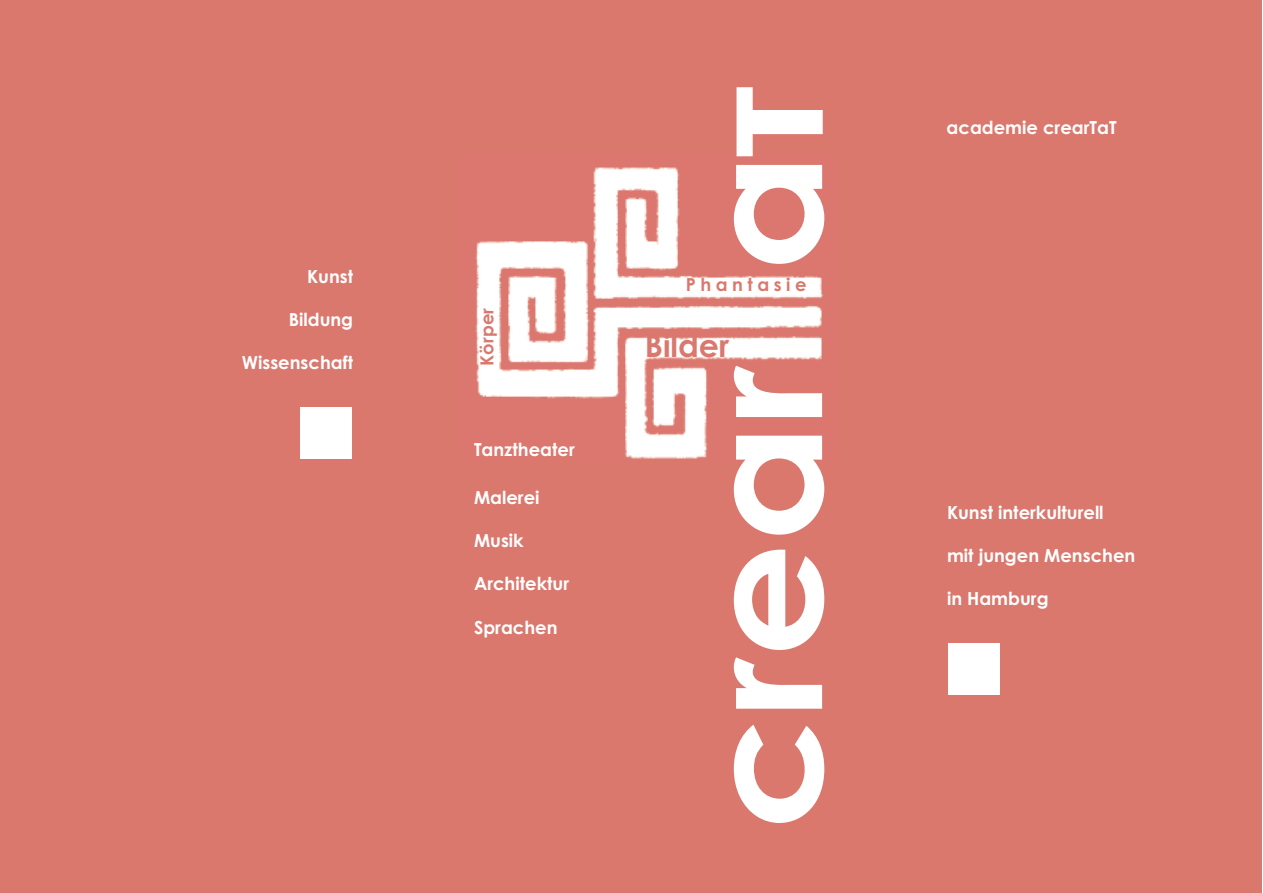
<style>
.page{position:relative;width:1263px;height:893px;background:#fff}
.page>*{position:absolute;margin:0;border:0;box-sizing:border-box;transform-origin:0 0}
.t1{font:700 162px "Century Gothic";color:#fff;scale:1.11 1}
.t2{font:700 31.5px "Century Gothic";color:#da786e}
.t3{font:700 18px "Century Gothic";color:#fff}
.t4{font:700 18px "Century Gothic";letter-spacing:.25em;color:#da786e}
.s1{font-size:120px}
</style>
<div class="page">
<div style="left:0;top:0;width:1262px;height:893px;background:#da786e"></div>
<img style="left:475px;top:167px;width:348px;height:292px">
<div style="left:948px;top:643px;width:51px;height:51px;background:#fff"></div>
<div style="left:301px;top:407px;width:51px;height:51px;background:#fff"></div>
<p class="t3" style="left:307px;top:265px;width:48px">Kunst</p>
<p class="t3" style="left:289px;top:308px;width:66px">Bildung</p>
<p class="t3" style="left:242px;top:351px;width:113px">Wissenschaft</p>
<p class="t4" style="left:476px;top:366px;width:59px;rotate:-90deg">Körper</p>
<p class="t3" style="left:474px;top:438px;width:102px">Tanztheater</p>
<p class="t3" style="left:474px;top:486px;width:67px">Malerei</p>
<p class="t3" style="left:474px;top:529px;width:51px">Musik</p>
<p class="t3" style="left:474px;top:572px;width:97px">Architektur</p>
<p class="t3" style="left:474px;top:616px;width:85px">Sprachen</p>
<h1 class="t1" style="left:661px;top:830px;width:673px;rotate:-90deg">crear a<span class="s1">T</span></h1>
<p class="t4" style="left:686px;top:273px;width:122px">Phantasie</p>
<h2 class="t2" style="left:645px;top:326px;width:86px">Bilder</h2>
<p class="t3" style="left:946px;top:116px;width:171px">academie crearTaT</p>
<p class="t3" style="left:947px;top:501px;width:158px">Kunst interkulturell</p>
<p class="t3" style="left:947px;top:544px;width:190px">mit jungen Menschen</p>
<p class="t3" style="left:947px;top:587px;width:103px">in Hamburg</p>
</div>
